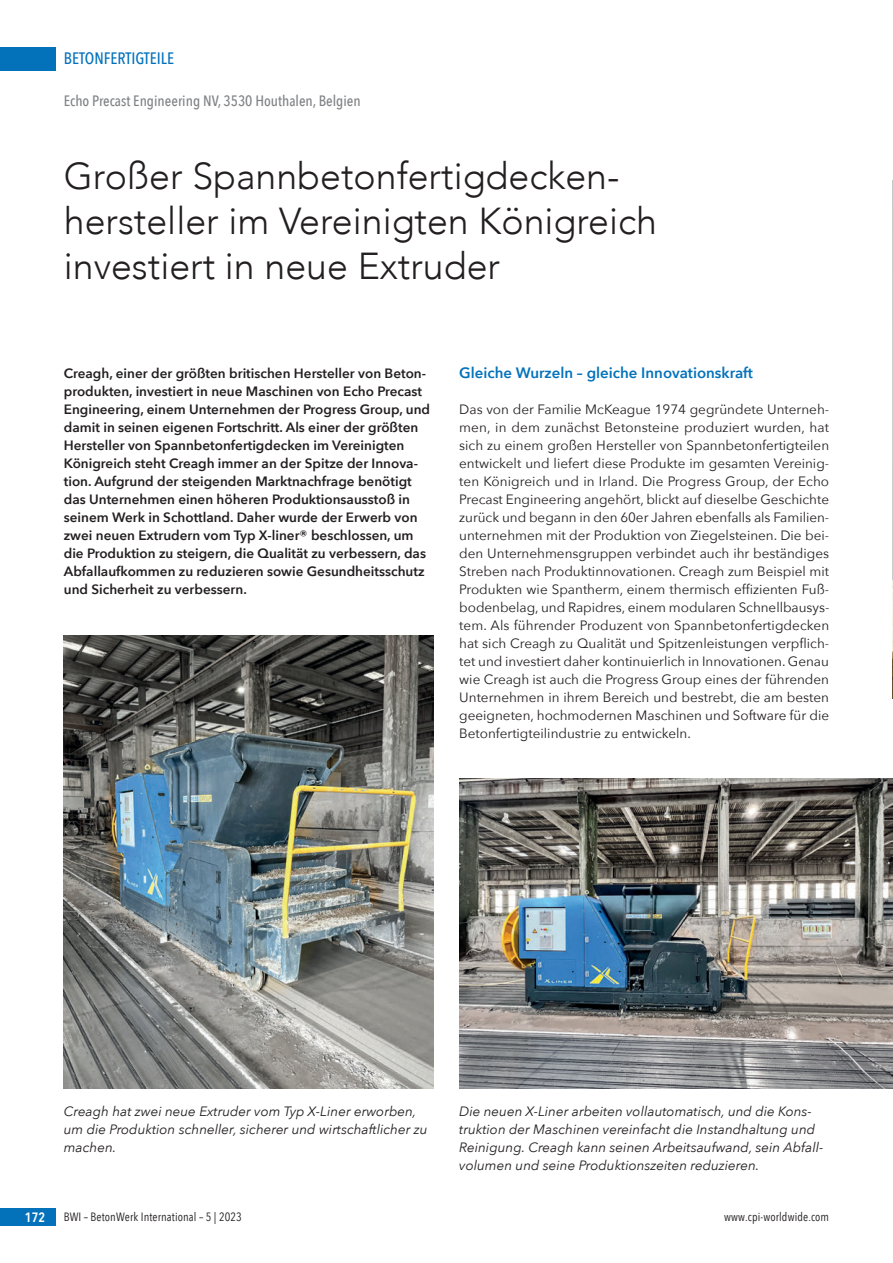
<style>
.page{position:relative;width:893px;height:1263px;background:#fff}
.page>*{position:absolute;margin:0;border:0;box-sizing:border-box;transform-origin:0 0}
.t1{font:300 37.5px/45px "Avenir";color:#231f20}
.t2{font:500 16.5px "Avenir Next Condensed";color:#0372bb}
.t3{font:500 15px "Avenir Next Condensed";color:#808285}
.t4{font:600 15px "Avenir Next";color:#0372bb}
.t5{font:13.5px/18px "Avenir Next";color:#231f20;text-align:justify}
.t6{font:600 13.5px/18px "Avenir Next";color:#231f20}
.t7{font:italic 13.5px/18px "Avenir Next";color:#231f20}
.t8{font:600 13.5px "Avenir Next Condensed";color:#fff}
.t9{font:12px "Avenir Next Condensed";letter-spacing:.01em;color:#231f20}
</style>
<div class="page">
<div style="left:0;top:47px;width:55px;height:23px;background:#0372bb"></div>
<div style="left:0;top:1208px;width:55px;height:18px;background:#0372bb"></div>
<img style="left:64px;top:636px;width:370px;height:452px">
<img style="left:459px;top:778px;width:433px;height:310px">
<img style="left:892px;top:827px;width:1px;height:163px">
<img style="left:892px;top:181px;width:1px;height:518px">
<p class="t2" style="left:64px;top:49px;width:112px">BETONFERTIGTEILE</p>
<p class="t3" style="left:64px;top:92px;width:298px">Echo Precast Engineering NV, 3530 Houthalen, Belgien</p>
<h1 class="t1" style="left:64px;top:153px;width:595px">Großer Spannbetonfertigdecken - hersteller im Vereinigten Königreich investiert in neue Extruder</h1>
<p class="t6" style="left:64px;top:364px;width:368px">Creagh, einer der größten britischen Hersteller von Beton&shy;produkten, investiert in neue Maschinen von Echo Precast Engineering, einem Unternehmen der Progress Group, und damit in seinen eigenen Fortschritt. Als einer der größten Hersteller von Spannbetonfertigdecken im Vereinigten Königreich steht Creagh immer an der Spitze der Innova&shy;tion. Aufgrund der steigenden Marktnachfrage benötigt das Unternehmen einen höheren Produktionsausstoß in seinem Werk in Schottland. Daher wurde der Erwerb von zwei neuen Extrudern vom Typ X-liner® beschlossen, um die Produktion zu steigern, die Qualität zu verbessern, das Abfallaufkommen zu reduzieren sowie Gesundheitsschutz und Sicherheit zu verbessern.</p>
<p class="t4" style="left:459px;top:360px;width:295px">Gleiche Wurzeln – gleiche Innovationskraft</p>
<p class="t5" style="left:459px;top:400px;width:372px">Das von der Familie McKeague 1974 gegründete Unterneh&shy;men, in dem zunächst Betonsteine produziert wurden, hat sich zu einem großen Hersteller von Spannbetonfertigteilen entwickelt und liefert diese Produkte im gesamten Vereinig&shy;ten Königreich und in Irland. Die Progress Group, der Echo Precast Engineering angehört, blickt auf dieselbe Geschichte zurück und begann in den 60er Jahren ebenfalls als Familien&shy;unternehmen mit der Produktion von Ziegelsteinen. Die bei&shy;den Unternehmensgruppen verbindet auch ihr beständiges Streben nach Produktinnovationen. Creagh zum Beispiel mit Produkten wie Spantherm, einem thermisch effizienten Fuß&shy;bodenbelag, und Rapidres, einem modularen Schnellbausys&shy;tem. Als führender Produzent von Spannbetonfertigdecken hat sich Creagh zu Qualität und Spitzenleistungen verpflich&shy;tet und investiert daher kontinuierlich in Innovationen. Genau wie Creagh ist auch die Progress Group eines der führenden Unternehmen in ihrem Bereich und bestrebt, die am besten geeigneten, hochmodernen Maschinen und Software für die Betonfertigteilindustrie zu entwickeln.</p>
<p class="t7" style="left:64px;top:1102px;width:365px">Creagh hat zwei neue Extruder vom Typ X-Liner erworben, um die Produktion schneller, sicherer und wirtschaftlicher zu machen.</p>
<p class="t7" style="left:459px;top:1102px;width:366px">Die neuen X-Liner arbeiten vollautomatisch, und die Kons&shy;truktion der Maschinen vereinfacht die Instandhaltung und Reinigung. Creagh kann seinen Arbeitsaufwand, sein Abfall&shy;volumen und seine Produktionszeiten reduzieren.</p>
<p class="t8" style="left:25px;top:1206px;width:22px">172</p>
<p class="t9" style="left:64px;top:1207px;width:180px">BWI – BetonWerk International – 5 | 2023</p>
<p class="t9" style="left:724px;top:1207px;width:107px">www.cpi-worldwide.com</p>
</div>
